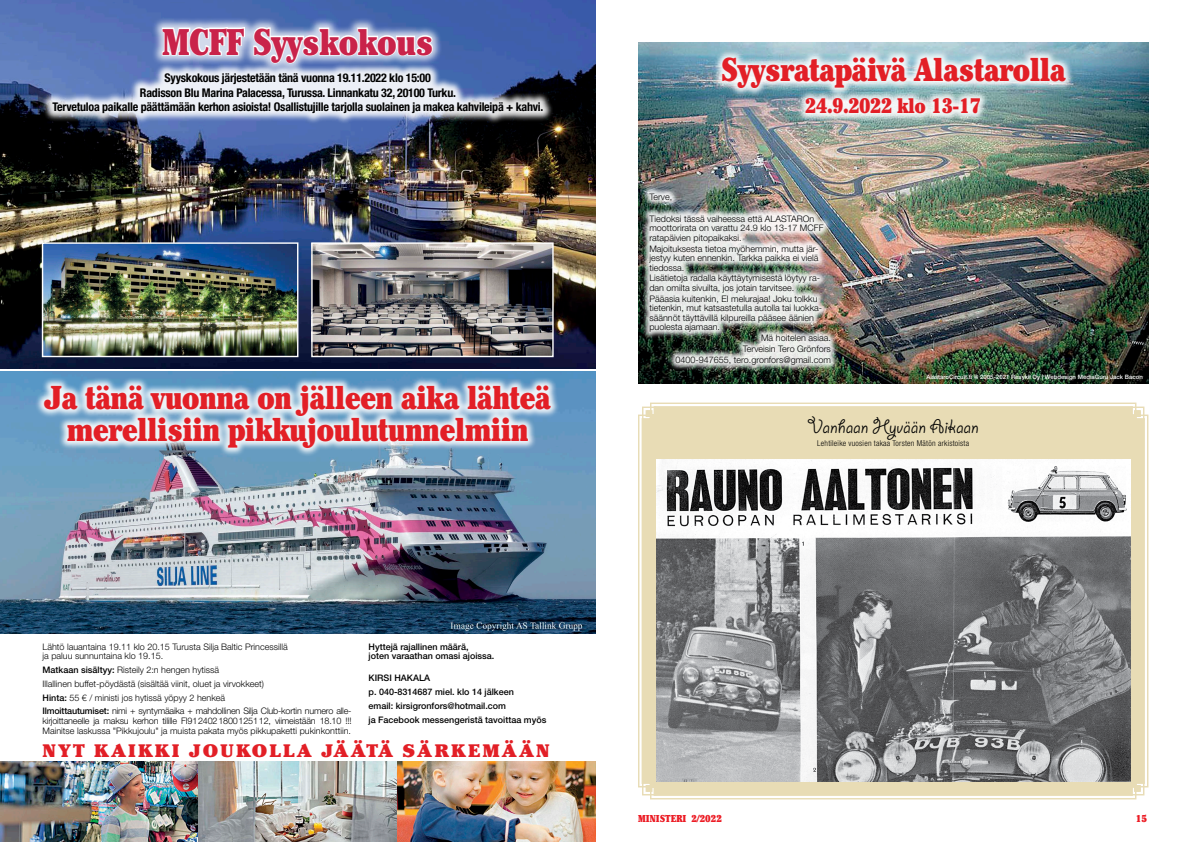
<style>
.page{position:relative;width:1191px;height:842px;background:#fff}
.page>*{position:absolute;margin:0;border:0;box-sizing:border-box;transform-origin:0 0}
.t1{font:900 condensed 37px "Cheltenham Std";letter-spacing:-.025em;color:#c9234a}
.t2{font:900 condensed 33px/32px "Cheltenham Std";letter-spacing:-.025em;color:#e21f26;text-align:center}
.t3{font:22px "Giddyup Std";color:#000}
.t4{font:900 condensed 21px "Cheltenham Std";letter-spacing:-.025em;color:#e21f26}
.t5{font:900 18px "Cheltenham Std";letter-spacing:.11em;color:#e21f26}
.t6{font:700 condensed 12px/14.4px "Helvetica Neue LT Pro";letter-spacing:-.02em;color:#000;text-align:center}
.t7{font:900 condensed 10px "Cheltenham Std";color:#ec1b24}
.t8{font:300 9px/9.5px "Helvetica Neue LT Pro";color:#000}
.t9{font:500 9px/13.8px "Helvetica Neue LT Pro";color:#000}
.t10{font:300 condensed 8px "Helvetica Neue LT Pro";letter-spacing:.03em;color:#000}
.t11{font:500 6px "Helvetica Neue LT Pro";color:#fff}
.s1{font-weight:500}
</style>
<div class="page">
<svg style="left:638px;top:402px;width:511px;height:398px"></svg>
<div style="left:641px;top:406px;width:504px;height:390px;background:#e8dcb5"></div>
<img style="left:0;top:372px;width:595px;height:262px">
<img style="left:0;top:0;width:595px;height:368px">
<div style="left:151px;top:17px;width:292px;height:57px;background:#fff;opacity:.75"></div>
<svg style="left:160px;top:25px;width:86px;height:32px"></svg>
<svg style="left:252px;top:26px;width:182px;height:37px"></svg>
<img style="left:44px;top:244px;width:252px;height:111px">
<div style="left:42px;top:242px;width:256px;height:115px;border:1px solid #fff"></div>
<img style="left:313px;top:244px;width:238px;height:111px">
<div style="left:311px;top:242px;width:242px;height:115px;border:1px solid #fff"></div>
<div style="left:42px;top:63px;width:511px;height:61px;background:#fff;opacity:.9"></div>
<div style="left:35px;top:376px;width:525px;height:81px;background:#fff;opacity:.9"></div>
<img style="left:0;top:761px;width:595px;height:81px">
<img style="left:638px;top:43px;width:510px;height:340px">
<div style="left:713px;top:49px;width:362px;height:74px;background:#fff;opacity:.9"></div>
<div style="left:641px;top:185px;width:197px;height:188px;background:#fff;opacity:.9"></div>
<img style="left:656px;top:459px;width:474px;height:322px">
<h1 class="t1" style="left:162px;top:18px;width:273px">MCFF Syyskokous</h1>
<p class="t6" style="left:52px;top:71px;width:492px">Syyskokous järjestetään tänä vuonna 19.11.2022 klo 15:00<br>Radisson Blu Marina Palacessa, Turussa. Linnankatu 32, 20100 Turku.<br>Tervetuloa paikalle päättämään kerhon asioista! Osallistujille tarjolla suolainen ja makea kahvileipä + kahvi.</p>
<h2 class="t2" style="left:44px;top:381px;width:508px">Ja tänä vuonna on jälleen aika lähteä merellisiin pikkujoulutunnelmiin</h2>
<p class="t8" style="left:43px;top:642px;width:247px">Lähtö lauantaina 19.11 klo 20.15 Turusta Silja Baltic Princessillä ja paluu sunnuntaina klo 19.15.</p>
<p class="t8" style="left:43px;top:663px;width:309px;line-height:13.8px"><span class="s1">Matkaan sisältyy:</span> Risteily 2:n hengen hytissä<br>Illallinen buffet-pöydästä (sisältää viinit, oluet ja virvokkeet)<br><span class="s1">Hinta:</span> 55 € / ministi jos hytissä yöpyy 2 henkeä<br><span class="s1">Ilmoittautumiset:</span> nimi + syntymäaika + mahdollinen Silja Club-kortin numero alle-</p>
<p class="t8" style="left:43px;top:716px;width:310px">kirjoittaneelle ja maksu kerhon tilille FI9124021800125112, viimeistään 18.10 !!!<br>Mainitse laskussa "Pikkujoulu" ja muista pakata myös pikkupaketti pukinkonttiin.</p>
<p class="t9" style="left:368px;top:642px;width:127px;line-height:9.5px">Hyttejä rajallinen määrä,<br>joten varaathan omasi ajoissa.</p>
<p class="t9" style="left:368px;top:671px;width:179px">KIRSI HAKALA<br>p. 040-8314687 miel. klo 14 jälkeen<br>email: kirsigronfors@hotmail.com<br>ja Facebook messengeristä tavoittaa myös</p>
<h3 class="t5" style="left:43px;top:739px;width:509px">NYT KAIKKI JOUKOLLA JÄÄTÄ SÄRKEMÄÄN</h3>
<h2 class="t2" style="left:720px;top:53px;width:347px">Syysratapäivä Alastarolla</h2>
<h3 class="t4" style="left:805px;top:93px;width:178px">24.9.2022 klo 13-17</h3>
<p class="t8" style="left:649px;top:192px;width:24px">Terve,</p>
<p class="t8" style="left:649px;top:213px;width:176px">Tiedoksi tässä vaiheessa että ALASTAROn moottorirata on varattu 24.9 klo 13-17 MCFF ratapäivien pitopaikaksi.</p>
<p class="t8" style="left:649px;top:243px;width:171px;text-align:justify">Majoituksesta tietoa myöhemmin, mutta jär&shy;jestyy kuten ennenkin. Tarkka paikka ei vielä tiedossa.</p>
<p class="t8" style="left:649px;top:273px;width:172px">Lisätietoja radalla käyttäytymisestä löytyy ra&shy;dan omilta sivuilta, jos jotain tarvitsee.</p>
<p class="t8" style="left:649px;top:294px;width:174px">Pääasia kuitenkin, EI melurajaa! Joku tolkku tietenkin, mut katsastetulla autolla tai luokka&shy;säännöt täyttävillä kilpureilla pääsee äänien puolesta ajamaan.</p>
<p class="t8" style="left:675px;top:332px;width:157px;line-height:10.9px;text-align:right">Mä hoitelen asiaa.<br>Terveisin Tero Grönfors<br>0400-947655, tero.gronfors@gmail.com</p>
<p class="t11" style="left:926px;top:373px;width:218px">AlastaroCircuit.fi @ 2005-2021 Resykli Oy | Webdesign MediaGuru Jack Bacon</p>
<h3 class="t3" style="left:807px;top:415px;width:173px">Vanhaan Hyvään Aikaan</h3>
<p class="t10" style="left:817px;top:439px;width:153px">Lehtileike vuosien takaa Torsten Mätön arkistoista</p>
<p class="t7" style="left:691px;top:812px;width:7px">2</p>
<p class="t7" style="left:1135px;top:812px;width:13px">15</p>
<p class="t7" style="left:638px;top:812px;width:14px">Miinister</p>
<p class="t7" style="left:682px;top:812px;width:41px">I 1/2022</p>
</div>
